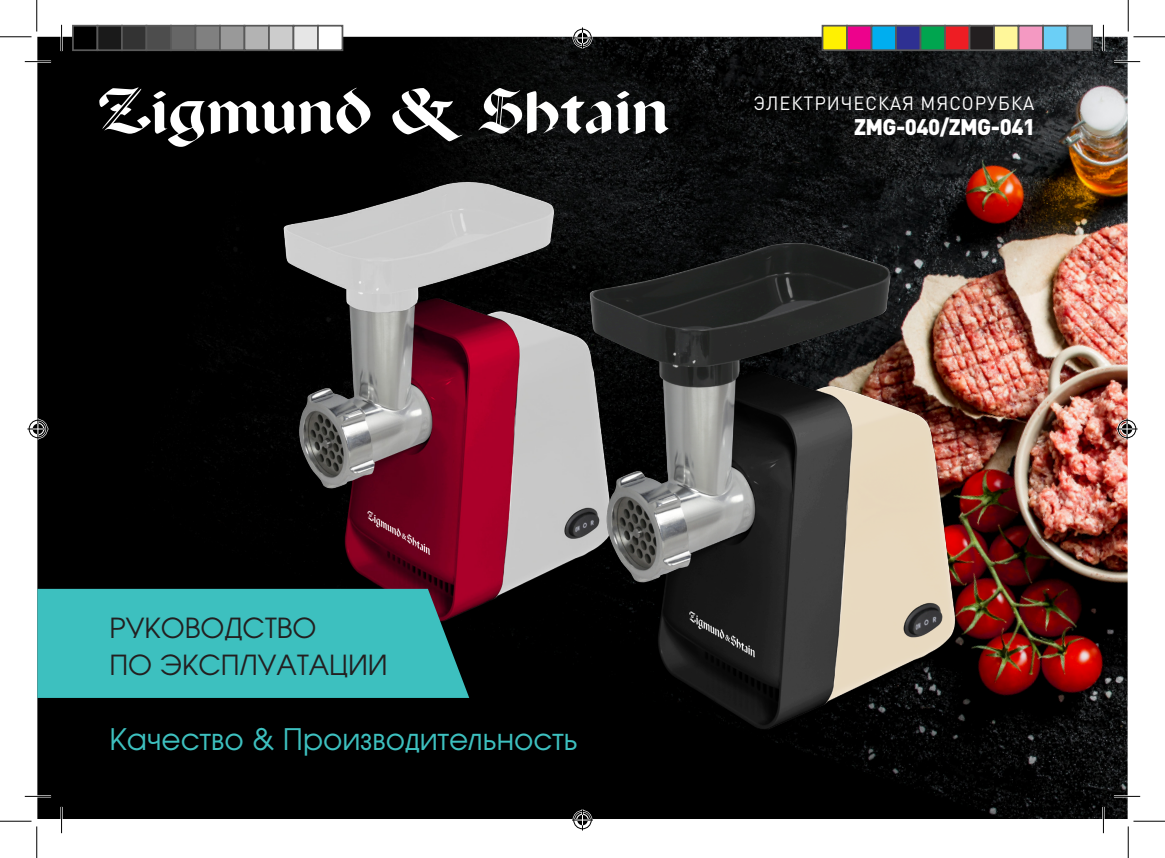
<style>
.page{position:relative;width:1165px;height:858px;background:#fff}
.page>*{position:absolute;margin:0;border:0;box-sizing:border-box;transform-origin:0 0}
.t1{font:29.57px "AG Avalanche";color:#3dc0bf}
.t2{font:27.47px/36.8px "AG Avalanche";color:#231f20}
.t3{font:900 22.4px "DIN Pro";letter-spacing:-.025em;color:#fff}
.t4{font:18.9px "DIN Pro";letter-spacing:.05em;color:#fff}
</style>
<div class="page">
<img style="left:37px;top:37px;width:1090px;height:781px">
<svg style="left:99px;top:87px;width:569px;height:60px"></svg>
<img style="left:247px;top:147px;width:410px;height:525px">
<img style="left:549px;top:203px;width:455px;height:584px">
<div style="left:37px;top:588px;width:432px;height:109px;background:#3dc0bf"></div>
<hr style="left:25px;top:60px;width:26px;height:3px;background:#fff">
<hr style="left:1114px;top:60px;width:26px;height:3px;background:#fff">
<hr style="left:25px;top:795px;width:26px;height:2px;background:#fff">
<hr style="left:1114px;top:795px;width:26px;height:2px;background:#fff">
<hr style="left:60px;top:25px;width:3px;height:26px;background:#fff">
<hr style="left:60px;top:806px;width:3px;height:26px;background:#fff">
<hr style="left:1102px;top:25px;width:2px;height:26px;background:#fff">
<hr style="left:1102px;top:806px;width:2px;height:26px;background:#fff">
<svg style="left:25px;top:61px;width:26px;height:1px"></svg>
<svg style="left:1114px;top:61px;width:26px;height:1px"></svg>
<svg style="left:25px;top:795px;width:26px;height:1px"></svg>
<svg style="left:1114px;top:795px;width:26px;height:1px"></svg>
<svg style="left:61px;top:25px;width:1px;height:26px"></svg>
<svg style="left:61px;top:806px;width:1px;height:26px"></svg>
<svg style="left:1103px;top:25px;width:1px;height:26px"></svg>
<svg style="left:1103px;top:806px;width:1px;height:26px"></svg>
<hr style="left:0;top:36px;width:32px;height:1px;background:#000">
<hr style="left:1133px;top:36px;width:32px;height:1px;background:#000">
<hr style="left:0;top:820px;width:32px;height:1px;background:#000">
<hr style="left:1133px;top:820px;width:32px;height:1px;background:#000">
<hr style="left:36px;top:0;width:1px;height:32px;background:#000">
<hr style="left:36px;top:826px;width:1px;height:31px;background:#000">
<hr style="left:1128px;top:0;width:1px;height:32px;background:#000">
<hr style="left:1128px;top:826px;width:1px;height:31px;background:#000">
<svg style="left:572px;top:27px;width:21px;height:21px"></svg>
<svg style="left:572px;top:809px;width:21px;height:21px"></svg>
<svg style="left:27px;top:418px;width:21px;height:21px"></svg>
<svg style="left:1116px;top:418px;width:21px;height:21px"></svg>
<div style="left:73px;top:26px;width:24px;height:24px;background:#000"></div>
<div style="left:72px;top:25px;width:26px;height:26px;border:2px solid #595959"></div>
<div style="left:97px;top:26px;width:25px;height:24px;background:#1a1a1a"></div>
<div style="left:97px;top:25px;width:26px;height:26px;border:2px solid #595959"></div>
<div style="left:122px;top:26px;width:24px;height:24px;background:#333"></div>
<div style="left:121px;top:25px;width:26px;height:26px;border:2px solid #595959"></div>
<div style="left:146px;top:26px;width:25px;height:24px;background:#4d4d4d"></div>
<div style="left:146px;top:25px;width:26px;height:26px;border:2px solid #595959"></div>
<div style="left:171px;top:26px;width:24px;height:24px;background:#666"></div>
<div style="left:170px;top:25px;width:26px;height:26px;border:2px solid #595959"></div>
<div style="left:195px;top:26px;width:25px;height:24px;background:#808080"></div>
<div style="left:195px;top:25px;width:26px;height:26px;border:2px solid #595959"></div>
<div style="left:220px;top:26px;width:24px;height:24px;background:#999"></div>
<div style="left:219px;top:25px;width:26px;height:26px;border:2px solid #595959"></div>
<div style="left:244px;top:26px;width:25px;height:24px;background:#b3b3b3"></div>
<div style="left:244px;top:25px;width:26px;height:26px;border:2px solid #595959"></div>
<div style="left:269px;top:26px;width:24px;height:24px;background:#ccc"></div>
<div style="left:268px;top:25px;width:26px;height:26px;border:2px solid #595959"></div>
<div style="left:293px;top:26px;width:25px;height:24px;background:#e6e6e6"></div>
<div style="left:293px;top:25px;width:26px;height:26px;border:2px solid #595959"></div>
<div style="left:318px;top:26px;width:24px;height:24px;background:#fff"></div>
<div style="left:317px;top:25px;width:26px;height:26px;border:2px solid #595959"></div>
<div style="left:822px;top:26px;width:25px;height:24px;background:#fff101"></div>
<div style="left:822px;top:25px;width:26px;height:26px;border:2px solid #595959"></div>
<div style="left:847px;top:26px;width:24px;height:24px;background:#ed028c"></div>
<div style="left:846px;top:25px;width:26px;height:26px;border:2px solid #595959"></div>
<div style="left:871px;top:26px;width:25px;height:24px;background:#00aeef"></div>
<div style="left:871px;top:25px;width:26px;height:26px;border:2px solid #595959"></div>
<div style="left:896px;top:26px;width:24px;height:24px;background:#2e3092"></div>
<div style="left:895px;top:25px;width:26px;height:26px;border:2px solid #595959"></div>
<div style="left:920px;top:26px;width:25px;height:24px;background:#00a54f"></div>
<div style="left:920px;top:25px;width:26px;height:26px;border:2px solid #595959"></div>
<div style="left:945px;top:26px;width:24px;height:24px;background:#ee1d23"></div>
<div style="left:944px;top:25px;width:26px;height:26px;border:2px solid #595959"></div>
<div style="left:969px;top:26px;width:25px;height:24px;background:#231f20"></div>
<div style="left:969px;top:25px;width:26px;height:26px;border:2px solid #595959"></div>
<div style="left:994px;top:26px;width:24px;height:24px;background:#fff79a"></div>
<div style="left:993px;top:25px;width:26px;height:26px;border:2px solid #595959"></div>
<div style="left:1018px;top:26px;width:25px;height:24px;background:#f499c2"></div>
<div style="left:1018px;top:25px;width:26px;height:26px;border:2px solid #595959"></div>
<div style="left:1043px;top:26px;width:24px;height:24px;background:#6bcff6"></div>
<div style="left:1042px;top:25px;width:26px;height:26px;border:2px solid #595959"></div>
<div style="left:1067px;top:26px;width:25px;height:24px;background:#939598"></div>
<div style="left:1067px;top:25px;width:26px;height:26px;border:2px solid #595959"></div>
<p class="t4" style="left:754px;top:90px;width:282px">ЭЛЕКТРИЧЕСКАЯ МЯСОРУБКА</p>
<p class="t3" style="left:854px;top:111px;width:183px">ZMG-040/ZMG-041</p>
<p class="t2" style="left:109px;top:608px;width:280px">РУКОВОДСТВО<br>ПО ЭКСПЛУАТАЦИИ</p>
<p class="t1" style="left:109px;top:720px;width:470px">Качество &amp; Производительность</p>
</div>
